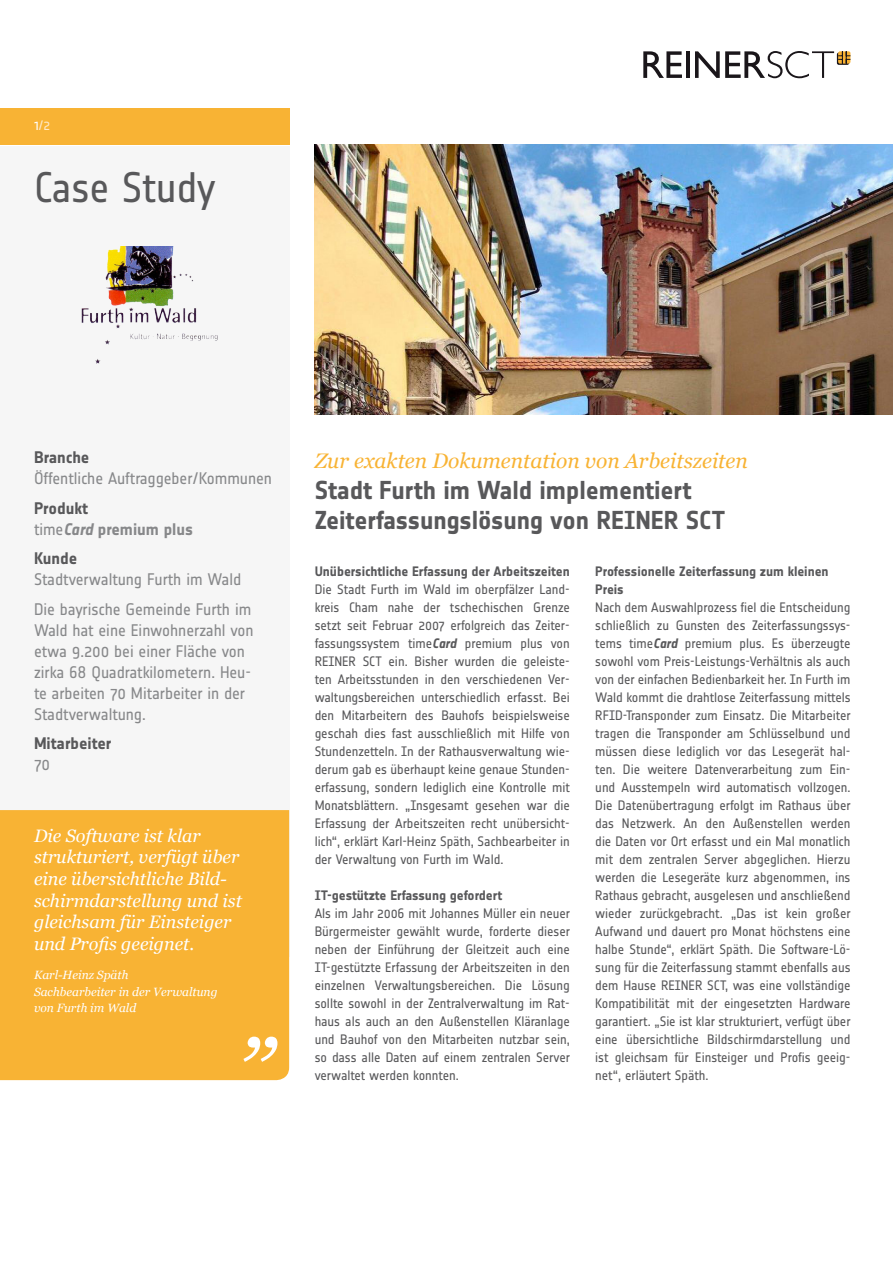
<style>
.page{position:relative;width:893px;height:1263px;background:#fff}
.page>*{position:absolute;margin:0;border:0;box-sizing:border-box;transform-origin:0 0}
.t1{font:42px "Notes";letter-spacing:-.01em;color:#58585a}
.t2{font:700 25.5px/30.6px "Notes";letter-spacing:-.005em;color:#58585a}
.t3{font:italic 21px "Georgia";color:#f8b334}
.t4{font:italic 18px/21.6px "Georgia";color:#fff}
.t5{font:16.5px/21px "Notes";letter-spacing:-.005em;color:#87888a}
.t6{font:700 16.5px/21px "Notes";letter-spacing:-.005em;color:#87888a}
.t7{font:700 16.5px "Notes";letter-spacing:-.005em;color:#58585a}
.t8{font:13.5px/18px "Notes";letter-spacing:-.005em;color:#58585a;text-align:justify}
.t9{font:700 13.5px/18px "Notes";letter-spacing:-.005em;color:#58585a}
.t10{font:13.5px "Notes";color:#fee9c8}
.t11{font:italic 12px/16.5px "Georgia";color:#fff}
.s1{color:#fff}
.s2{color:#58585a}
.s3{font-weight:400}
.s4{font-style:italic}
.s5{font-weight:700;font-style:italic}
</style>
<div class="page">
<svg style="left:643px;top:51px;width:39px;height:27px"></svg>
<hr style="left:686px;top:51px;width:3px;height:27px;background:#1a161a">
<svg style="left:695px;top:51px;width:155px;height:27px"></svg>
<div style="left:0;top:147px;width:289px;height:810px;background:#f6f6f6"></div>
<div style="left:0;top:810px;width:289px;height:270px;background:#f8b334"></div>
<svg style="left:243px;top:1037px;width:34px;height:25px"></svg>
<div style="left:0;top:108px;width:289px;height:36px;background:#f8b334"></div>
<img style="left:81px;top:247px;width:137px;height:117px">
<img style="left:315px;top:144px;width:578px;height:270px">
<p class="t10" style="left:34px;top:118px;width:18px"><span class="s1">1</span>/2</p>
<h1 class="t1" style="left:34px;top:163px;width:183px">Case Study</h1>
<p class="t7" style="left:34px;top:448px;width:57px">Branche</p>
<p class="t5" style="left:34px;top:468px;width:240px">Öffentliche Auftraggeber/Kommunen</p>
<p class="t6" style="left:34px;top:497px;width:160px"><span class="s2">Produkt<br></span><span class="s3">time</span><span class="s4">Card</span> premium plus</p>
<p class="t7" style="left:34px;top:549px;width:45px">Kunde</p>
<p class="t5" style="left:34px;top:565px;width:219px;line-height:29.5px">Stadtverwaltung Furth im Wald<br>Die bayrische Gemeinde Furth im</p>
<p class="t5" style="left:34px;top:619px;width:221px">Wald hat eine Einwohnerzahl von etwa 9.200 bei einer Fläche von zirka 68 Quadratkilometern. Heu&shy;te arbeiten 70 Mitarbeiter in der<br>Stadtverwaltung.</p>
<p class="t7" style="left:34px;top:734px;width:79px">Mitarbeiter</p>
<p class="t5" style="left:34px;top:754px;width:17px">70</p>
<h3 class="t4" style="left:34px;top:824px;width:209px">Die Software ist klar strukturiert, verfügt über eine übersichtliche Bild&shy;schirmdarstellung und ist gleichsam für Einsteiger und Profis geeignet.</h3>
<p class="t11" style="left:34px;top:966px;width:185px">Karl-Heinz Späth<br>Sachbearbeiter in der Verwaltung von Furth im Wald</p>
<h3 class="t3" style="left:315px;top:445px;width:435px">Zur exakten Dokumentation von Arbeitszeiten</h3>
<h2 class="t2" style="left:315px;top:474px;width:412px">Stadt Furth im Wald implementiert<br>Zeiterfassungslösung von REINER SCT</h2>
<p class="t9" style="left:315px;top:562px;width:257px">Unübersichtliche Erfassung der Arbeitszeiten</p>
<p class="t8" style="left:315px;top:580px;width:257px">Die Stadt Furth im Wald im oberpfälzer Land&shy;kreis Cham nahe der tschechischen Grenze setzt seit Februar 2007 erfolgreich das Zeiter&shy;fassungssystem time<span class="s5">Card</span> premium plus von REINER SCT ein. Bisher wurden die geleiste&shy;ten Arbeitsstunden in den verschiedenen Ver&shy;waltungsbereichen unterschiedlich erfasst. Bei den Mitarbeitern des Bauhofs beispielsweise geschah dies fast ausschließlich mit Hilfe von Stundenzetteln. In der Rathausverwaltung wie&shy;derum gab es überhaupt keine genaue Stunden&shy;erfassung, sondern lediglich eine Kontrolle mit Monatsblättern. „Insgesamt gesehen war die Erfassung der Arbeitszeiten recht unübersicht&shy;lich“, erklärt Karl-Heinz Späth, Sachbearbeiter in der Verwaltung von Furth im Wald.</p>
<p class="t9" style="left:315px;top:886px;width:189px">IT-gestützte Erfassung gefordert</p>
<p class="t8" style="left:315px;top:904px;width:257px">Als im Jahr 2006 mit Johannes Müller ein neuer Bürgermeister gewählt wurde, forderte dieser neben der Einführung der Gleitzeit auch eine IT-gestützte Erfassung der Arbeitszeiten in den einzelnen Verwaltungsbereichen. Die Lösung sollte sowohl in der Zentralverwaltung im Rat&shy;haus als auch an den Außenstellen Kläranlage und Bauhof von den Mitarbeiten nutzbar sein, so dass alle Daten auf einem zentralen Server verwaltet werden konnten.</p>
<p class="t9" style="left:595px;top:562px;width:235px">Professionelle Zeiterfassung zum kleinen<br>Preis</p>
<p class="t8" style="left:595px;top:598px;width:257px">Nach dem Auswahlprozess fiel die Entscheidung schließlich zu Gunsten des Zeiterfassungssys&shy;tems time<span class="s5">Card</span> premium plus. Es überzeugte sowohl vom Preis-Leistungs-Verhältnis als auch von der einfachen Bedienbarkeit her. In Furth im Wald kommt die drahtlose Zeiterfassung mittels RFID-Transponder zum Einsatz. Die Mitarbeiter tragen die Transponder am Schlüsselbund und müssen diese lediglich vor das Lesegerät hal&shy;ten. Die weitere Datenverarbeitung zum Ein&shy;und Ausstempeln wird automatisch vollzogen.<br>Die Datenübertragung erfolgt im Rathaus über das Netzwerk. An den Außenstellen werden die Daten vor Ort erfasst und ein Mal monatlich mit dem zentralen Server abgeglichen. Hierzu werden die Lesegeräte kurz abgenommen, ins Rathaus gebracht, ausgelesen und anschließend wieder zurückgebracht. „Das ist kein großer Aufwand und dauert pro Monat höchstens eine halbe Stunde“, erklärt Späth. Die Software-Lö&shy;sung für die Zeiterfassung stammt ebenfalls aus dem Hause REINER SCT, was eine vollständige Kompatibilität mit der eingesetzten Hardware garantiert. „Sie ist klar strukturiert, verfügt über eine übersichtliche Bildschirmdarstellung und ist gleichsam für Einsteiger und Profis geeig&shy;net“, erläutert Späth.</p>
</div>
